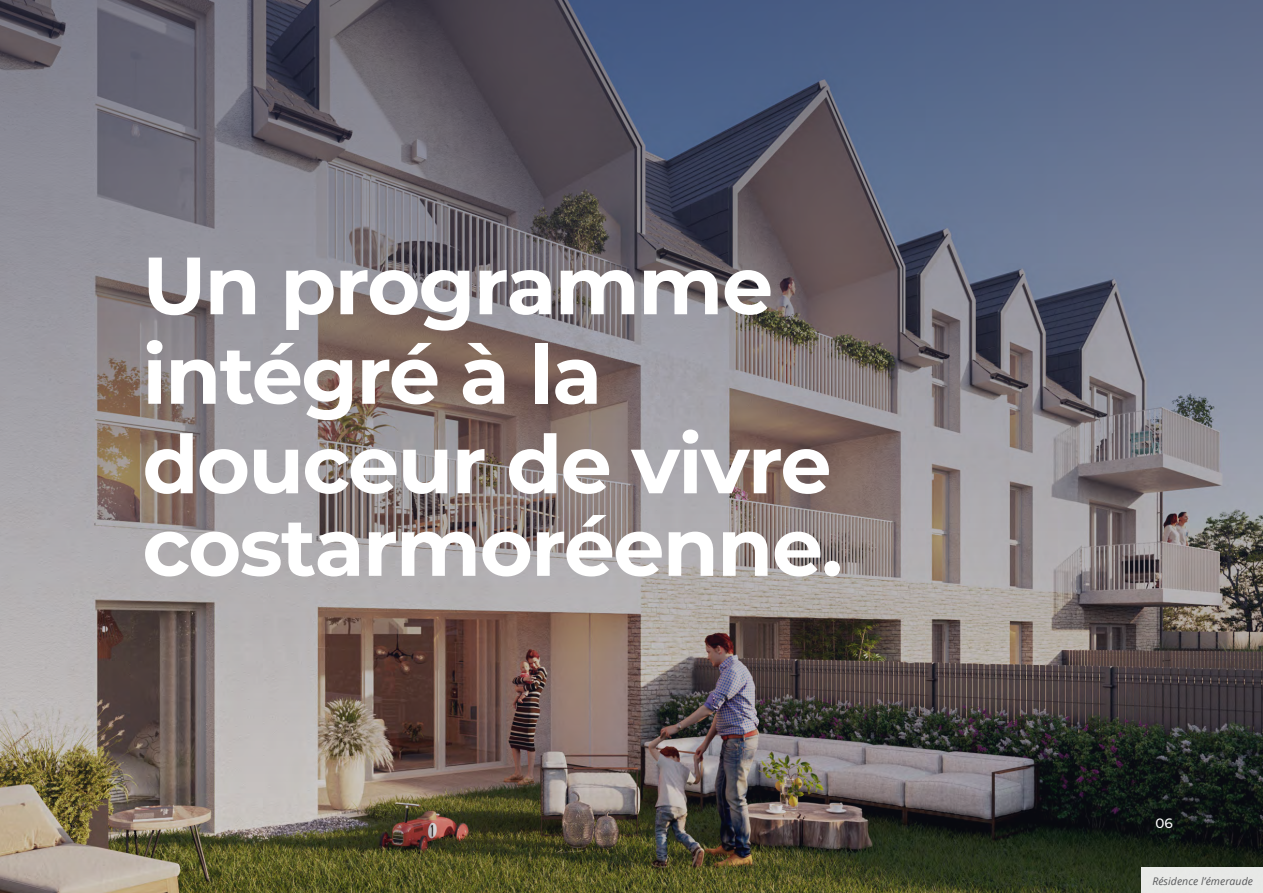
<style>
.page{position:relative;width:1263px;height:893px;background:#fff}
.page>*{position:absolute;margin:0;border:0;box-sizing:border-box;transform-origin:0 0}
.Titre1{font:700 81px/82.5px "Montserrat";letter-spacing:-.02em;color:#fff}
.t1{font:500 13.5px "Montserrat";color:#fff}
.paragraphe_1{font:italic 10.5px "Open Sans";letter-spacing:.005em;color:#57585a}
</style>
<div class="page">
<img style="left:0;top:0;width:1263px;height:893px">
<div style="left:1142px;top:868px;width:121px;height:25px;background:#e8e9e7"></div>
<p class="Titre1" style="left:142px;top:240px;width:632px">Un programme</p>
<p class="Titre1" style="left:142px;top:330px;width:461px">intégré à la</p>
<p class="Titre1" style="left:142px;top:419px;width:702px">douceur de vivre costarmoréenne.</p>
<p class="t1" style="left:1155px;top:814px;width:19px">06</p>
<p class="paragraphe_1" style="left:1152px;top:874px;width:102px">Résidence l’émeraude</p>
</div>
